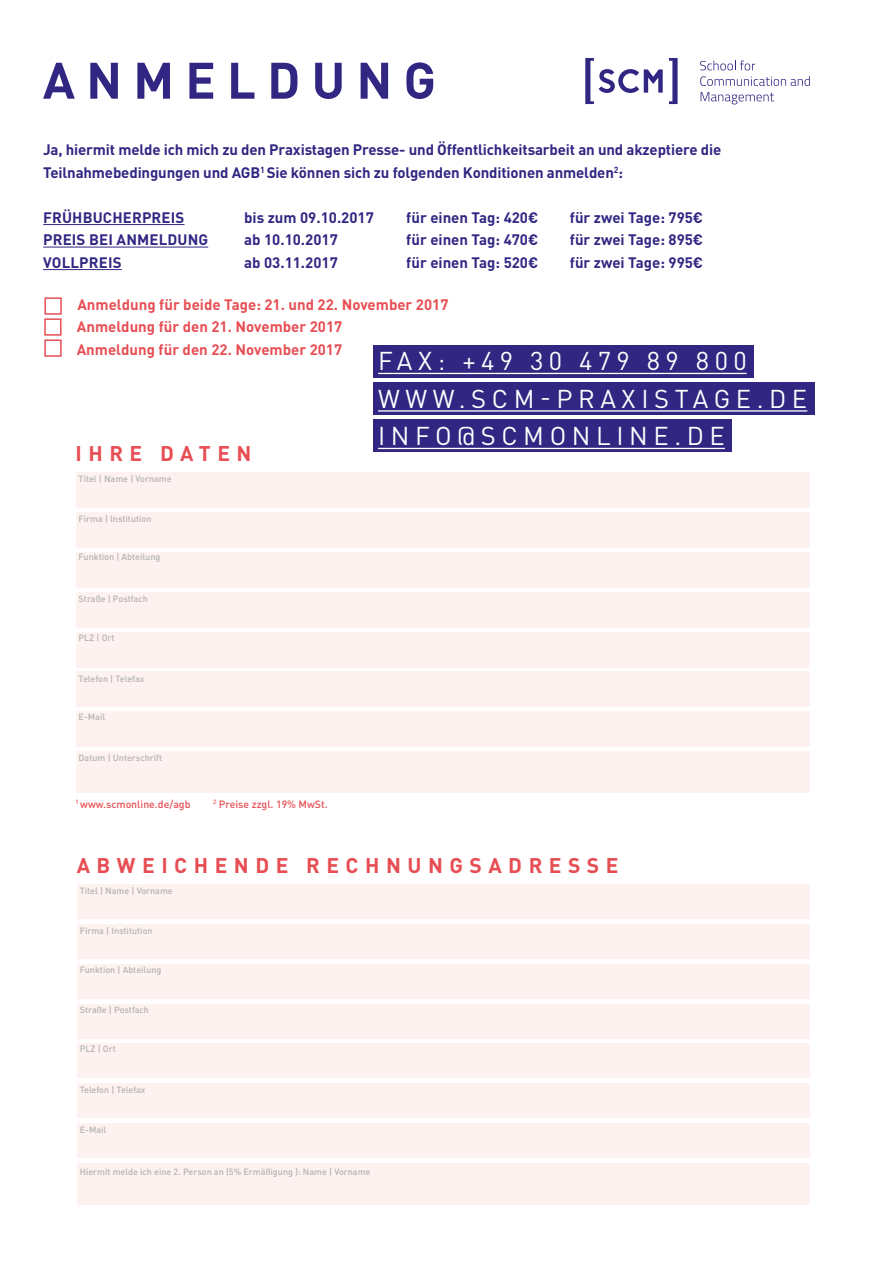
<style>
.page{position:relative;width:885px;height:1263px;background:#fff}
.page>*{position:absolute;margin:0;border:0;box-sizing:border-box;transform-origin:0 0}
.t1{font:700 50.55px "DIN Pro";letter-spacing:.22em;color:#312783}
.t2{font:25.5px/37.5px "DIN Pro";letter-spacing:.22em;color:#fff}
.t3{font:700 21px "DIN Pro";letter-spacing:.31em;color:#e74e54}
.t4{font:700 15px/22.5px "DIN Pro";letter-spacing:-.01em;color:#312783}
.t5{font:700 15px/22px "DIN Pro";color:#e74e54}
.t6{font:700 15px "DIN Pro";letter-spacing:.01em;color:#312783}
.t7{font:500 10.5px "DIN Pro";color:#e74e54}
.t8{font:500 9px "DIN Pro";color:#b3b2b2}
</style>
<div class="page">
<hr style="left:884px;top:0;width:1px;height:1263px;background:#e74e54">
<div style="left:44px;top:297px;width:18px;height:18px;background:#fff;border:2px solid #e74e54"></div>
<div style="left:44px;top:318px;width:17px;height:18px;background:#fff;border:2px solid #e74e54"></div>
<div style="left:44px;top:339px;width:18px;height:18px;background:#fff;border:2px solid #e74e54"></div>
<div style="left:373px;top:345px;width:380px;height:32px;background:#312783"></div>
<div style="left:373px;top:382px;width:441px;height:33px;background:#312783"></div>
<div style="left:373px;top:419px;width:358px;height:33px;background:#312783"></div>
<hr style="left:43px;top:224px;width:141px;height:1px;background:#312783">
<hr style="left:43px;top:247px;width:165px;height:1px;background:#312783">
<hr style="left:43px;top:269px;width:79px;height:1px;background:#312783">
<div style="left:77px;top:1163px;width:732px;height:41px;background:#fdf2ef"></div>
<div style="left:77px;top:884px;width:732px;height:35px;background:#fdf2ef"></div>
<div style="left:77px;top:924px;width:732px;height:35px;background:#fdf2ef"></div>
<div style="left:77px;top:964px;width:732px;height:35px;background:#fdf2ef"></div>
<div style="left:77px;top:1004px;width:732px;height:35px;background:#fdf2ef"></div>
<div style="left:77px;top:1043px;width:732px;height:35px;background:#fdf2ef"></div>
<div style="left:77px;top:1083px;width:732px;height:35px;background:#fdf2ef"></div>
<div style="left:77px;top:1123px;width:732px;height:35px;background:#fdf2ef"></div>
<div style="left:76px;top:473px;width:733px;height:35px;background:#fdf2ef"></div>
<div style="left:76px;top:512px;width:733px;height:35px;background:#fdf2ef"></div>
<div style="left:76px;top:552px;width:733px;height:35px;background:#fdf2ef"></div>
<div style="left:76px;top:592px;width:733px;height:35px;background:#fdf2ef"></div>
<div style="left:76px;top:632px;width:733px;height:35px;background:#fdf2ef"></div>
<div style="left:76px;top:672px;width:733px;height:35px;background:#fdf2ef"></div>
<div style="left:76px;top:712px;width:733px;height:35px;background:#fdf2ef"></div>
<div style="left:76px;top:752px;width:733px;height:41px;background:#fdf2ef"></div>
<hr style="left:378px;top:373px;width:368px;height:1px;background:#fff">
<hr style="left:378px;top:410px;width:429px;height:2px;background:#fff">
<hr style="left:378px;top:448px;width:346px;height:1px;background:#fff">
<svg style="left:669px;top:58px;width:8px;height:46px"></svg>
<svg style="left:585px;top:58px;width:77px;height:46px"></svg>
<svg style="left:700px;top:61px;width:55px;height:9px"></svg>
<svg style="left:700px;top:76px;width:109px;height:10px"></svg>
<svg style="left:700px;top:92px;width:74px;height:12px"></svg>
<h1 class="t1" style="left:43px;top:46px;width:394px">ANMELDUNG</h1>
<p class="t4" style="left:43px;top:138px;width:679px">Ja, hiermit melde ich mich zu den Praxistagen Presse- und Öffentlichkeitsarbeit an und akzeptiere die<br>Teilnahmebedingungen und AGB<sup>1</sup> Sie können sich zu folgenden Konditionen anmelden<sup>2</sup>:</p>
<p class="t6" style="left:43px;top:207px;width:143px">FRÜHBUCHERPREIS</p>
<p class="t4" style="left:244px;top:205px;width:131px">bis zum 09.10.2017</p>
<p class="t4" style="left:406px;top:205px;width:133px">für einen Tag: 420€</p>
<p class="t4" style="left:570px;top:205px;width:135px">für zwei Tage: 795€</p>
<p class="t6" style="left:43px;top:229px;width:166px">PREIS BEI ANMELDUNG</p>
<p class="t4" style="left:244px;top:228px;width:95px">ab 10.10.2017</p>
<p class="t4" style="left:406px;top:228px;width:133px">für einen Tag: 470€</p>
<p class="t4" style="left:570px;top:228px;width:135px">für zwei Tage: 895€</p>
<p class="t6" style="left:43px;top:252px;width:80px">VOLLPREIS</p>
<p class="t4" style="left:244px;top:250px;width:95px">ab 03.11.2017</p>
<p class="t4" style="left:406px;top:250px;width:133px">für einen Tag: 520€</p>
<p class="t4" style="left:570px;top:250px;width:135px">für zwei Tage: 995€</p>
<p class="t5" style="left:77px;top:293px;width:373px">Anmeldung für beide Tage: 21. und 22. November 2017<br>Anmeldung für den 21. November 2017</p>
<p class="t5" style="left:77px;top:338px;width:267px">Anmeldung für den 22. November 2017</p>
<h3 class="t3" style="left:76px;top:439px;width:177px">IHRE DATEN</h3>
<p class="t8" style="left:79px;top:472px;width:94px">Titel | Name | Vorname</p>
<p class="t8" style="left:79px;top:513px;width:74px">Firma | Institution</p>
<p class="t8" style="left:79px;top:551px;width:83px">Funktion | Abteilung</p>
<p class="t8" style="left:79px;top:592px;width:71px">Straße | Postfach</p>
<p class="t8" style="left:79px;top:632px;width:38px">PLZ | Ort</p>
<p class="t8" style="left:79px;top:672px;width:67px">Telefon | Telefax</p>
<p class="t8" style="left:79px;top:711px;width:28px">E-Mail</p>
<p class="t8" style="left:79px;top:751px;width:85px">Datum | Unterschrift</p>
<p class="t7" style="left:75px;top:797px;width:116px"><sup>1</sup> www.scmonline.de/agb</p>
<p class="t7" style="left:213px;top:797px;width:116px"><sup>2</sup> Preise zzgl. 19% MwSt.</p>
<h2 class="t2" style="left:378px;top:341px;width:430px">FAX: +49 30 479 89 800<br>WWW.SCM-PRAXISTAGE.DE<br>INFO@SCMONLINE.DE</h2>
<h3 class="t3" style="left:77px;top:851px;width:543px">ABWEICHENDE RECHNUNGSADRESSE</h3>
<p class="t8" style="left:80px;top:884px;width:94px">Titel | Name | Vorname</p>
<p class="t8" style="left:80px;top:924px;width:74px">Firma | Institution</p>
<p class="t8" style="left:80px;top:964px;width:83px">Funktion | Abteilung</p>
<p class="t8" style="left:80px;top:1003px;width:71px">Straße | Postfach</p>
<p class="t8" style="left:80px;top:1043px;width:37px">PLZ | Ort</p>
<p class="t8" style="left:80px;top:1083px;width:67px">Telefon | Telefax</p>
<p class="t8" style="left:80px;top:1123px;width:28px">E-Mail</p>
<p class="t8" style="left:80px;top:1165px;width:292px">Hiermit melde ich eine 2. Person an (5% Ermäßigung ): Name | Vorname</p>
</div>
